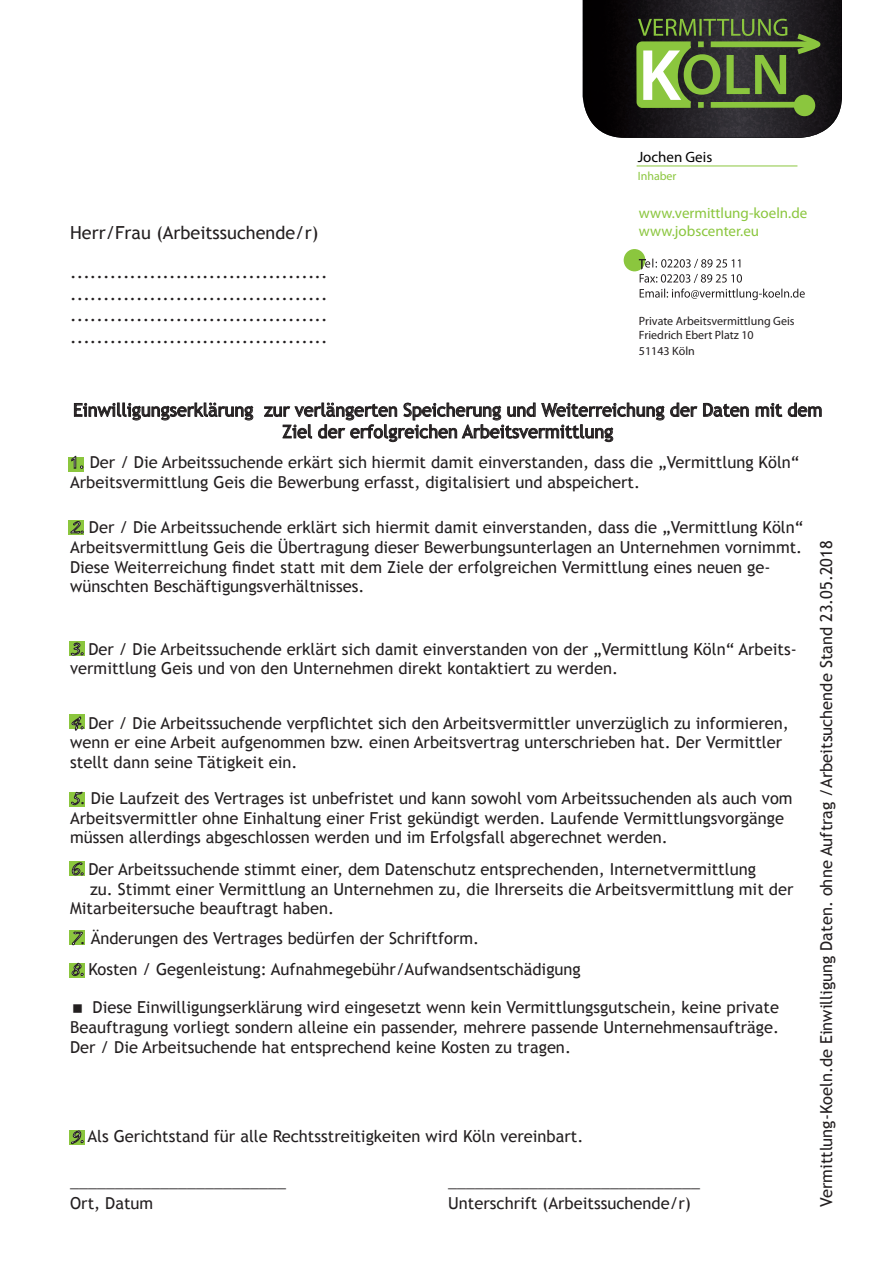
<style>
.page{position:relative;width:893px;height:1263px;background:#fff}
.page>*{position:absolute;margin:0;border:0;box-sizing:border-box;transform-origin:0 0}
.t1{font:18px/21.6px "Trebuchet MS";color:#231f20;text-align:center}
.t2{font:18px "Times";color:#231f20}
.t3{font:16.5px/19.8px "Trebuchet MS";color:#231f20}
.t4{font:15px/18px "Myriad Pro";color:#8bc63e}
.t5{font:15px "Myriad Pro";color:#000}
.t6{font:12px/14.4px "Myriad Pro";color:#231f20}
.t7{font:12px "Myriad Pro";color:#8bc63e}
.s1{color:#fff}
.s2{font-family:"Caflisch Script Pro";font-size:25.5px;color:#fff}
</style>
<div class="page">
<div style="left:68px;top:457px;width:16px;height:14px;background:#8bc63e"></div>
<div style="left:68px;top:520px;width:16px;height:14px;background:#8bc63e"></div>
<svg style="left:69px;top:641px;width:15px;height:15px"></svg>
<div style="left:69px;top:714px;width:15px;height:15px;background:#8bc63e"></div>
<div style="left:69px;top:792px;width:15px;height:14px;background:#8bc63e"></div>
<div style="left:69px;top:1130px;width:16px;height:14px;background:#8bc63e"></div>
<div style="left:69px;top:862px;width:16px;height:14px;background:#8bc63e"></div>
<svg style="left:69px;top:930px;width:16px;height:15px"></svg>
<svg style="left:69px;top:963px;width:16px;height:14px"></svg>
<svg style="left:74px;top:402px;width:180px;height:19px"></svg>
<svg style="left:755px;top:402px;width:67px;height:15px"></svg>
<svg style="left:264px;top:402px;width:485px;height:40px"></svg>
<svg style="left:71px;top:456px;width:12px;height:13px"></svg>
<svg style="left:70px;top:521px;width:13px;height:13px"></svg>
<svg style="left:71px;top:643px;width:12px;height:13px"></svg>
<svg style="left:72px;top:716px;width:11px;height:15px"></svg>
<svg style="left:71px;top:792px;width:11px;height:13px"></svg>
<svg style="left:583px;top:0;width:259px;height:138px;background:#3a432e"></svg>
<div style="left:624px;top:249px;width:21px;height:22px;background:#8bc63e;border-radius:50%"></div>
<svg style="left:639px;top:259px;width:166px;height:41px"></svg>
<hr style="left:637px;top:166px;width:160px;height:1px;background:#8bc63e">
<svg style="left:72px;top:862px;width:11px;height:14px"></svg>
<svg style="left:72px;top:932px;width:11px;height:13px"></svg>
<svg style="left:72px;top:963px;width:11px;height:13px"></svg>
<svg style="left:71px;top:1130px;width:12px;height:14px"></svg>
<p class="t1" style="left:70px;top:213px;width:259px;line-height:39.6px;text-align:left">Herr/Frau (Arbeitssuchende/r) .......................................</p>
<p class="t1" style="left:70px;top:283px;width:259px;text-align:justify">....................................... ....................................... .......................................</p>
<p class="t5" style="left:638px;top:148px;width:76px">Jochen Geis</p>
<p class="t7" style="left:638px;top:168px;width:40px">Inhaber</p>
<p class="t4" style="left:639px;top:204px;width:170px">www.vermittlung-koeln.de www.jobscenter.eu</p>
<p class="t6" style="left:639px;top:313px;width:157px">Private Arbeitsvermittlung Geis<br>Friedrich Ebert Platz 10</p>
<p class="t6" style="left:639px;top:344px;width:57px">51143 Köln</p>
<p class="t1" style="left:73px;top:399px;width:751px">Einwilligungserklärung zur verlängerten Speicherung und Weiterreichung der Daten mit dem<br>Ziel der erfolgreichen Arbeitsvermittlung</p>
<p class="t3" style="left:70px;top:453px;width:731px"><span class="s1">1.</span> Der / Die Arbeitssuchende erkärt sich hiermit damit einverstanden, dass die „Vermittlung Köln“<br>Arbeitsvermittlung Geis die Bewerbung erfasst, digitalisiert und abspeichert.</p>
<p class="t3" style="left:70px;top:517px;width:735px"><span class="s2">2.</span> Der / Die Arbeitssuchende erklärt sich hiermit damit einverstanden, dass die „Vermittlung Köln“ Arbeitsvermittlung Geis die Übertragung dieser Bewerbungsunterlagen an Unternehmen vornimmt.<br>Diese Weiterreichung findet statt mit dem Ziele der erfolgreichen Vermittlung eines neuen ge&shy;wünschten Beschäftigungsverhältnisses.</p>
<p class="t3" style="left:70px;top:639px;width:728px"><span class="s2">3.</span> Der / Die Arbeitssuchende erklärt sich damit einverstanden von der „Vermittlung Köln“ Arbeits&shy;vermittlung Geis und von den Unternehmen direkt kontaktiert zu werden.</p>
<p class="t3" style="left:70px;top:713px;width:720px"><span class="s2">4.</span> Der / Die Arbeitssuchende verpflichtet sich den Arbeitsvermittler unverzüglich zu informieren, wenn er eine Arbeit aufgenommen bzw. einen Arbeitsvertrag unterschrieben hat. Der Vermittler stellt dann seine Tätigkeit ein.</p>
<p class="t3" style="left:70px;top:788px;width:724px"><span class="s2">5</span>. Die Laufzeit des Vertrages ist unbefristet und kann sowohl vom Arbeitssuchenden als auch vom<br>Arbeitsvermittler ohne Einhaltung einer Frist gekündigt werden. Laufende Vermittlungsvorgänge müssen allerdings abgeschlossen werden und im Erfolgsfall abgerechnet werden.</p>
<p class="t3" style="left:70px;top:859px;width:687px"><span class="s2">6.</span> Der Arbeitssuchende stimmt einer, dem Datenschutz entsprechenden, Internetvermittlung</p>
<p class="t3" style="left:90px;top:879px;width:705px">zu. Stimmt einer Vermittlung an Unternehmen zu, die Ihrerseits die Arbeitsvermittlung mit der</p>
<p class="t3" style="left:70px;top:899px;width:265px">Mitarbeitersuche beauftragt haben.</p>
<p class="t3" style="left:70px;top:928px;width:411px"><span class="s2">7</span>. Änderungen des Vertrages bedürfen der Schriftform.</p>
<p class="t3" style="left:70px;top:960px;width:512px"><span class="s2">8.</span> Kosten / Gegenleistung: Aufnahmegebühr/Aufwandsentschädigung</p>
<p class="t3" style="left:70px;top:997px;width:711px;text-align:justify;text-indent:23px">Diese Einwilligungserklärung wird eingesetzt wenn kein Vermittlungsgutschein, keine private Beauftragung vorliegt sondern alleine ein passender, mehrere passende Unternehmensaufträge.<br>Der / Die Arbeitsuchende hat entsprechend keine Kosten zu tragen.</p>
<p class="t3" style="left:70px;top:1127px;width:515px"><span class="s2">9.</span> Als Gerichtstand für alle Rechtsstreitigkeiten wird Köln vereinbart.</p>
<p class="t2" style="left:70px;top:1164px;width:217px">________________________</p>
<p class="t2" style="left:448px;top:1164px;width:253px">____________________________</p>
<p class="t3" style="left:70px;top:1193px;width:85px">Ort, Datum</p>
<p class="t3" style="left:448px;top:1193px;width:244px">Unterschrift (Arbeitssuchende/r)</p>
<p class="t3" style="left:817px;top:1207px;width:668px;rotate:-90deg">Vermittlung-Koeln.de Einwilligung Daten. ohne Auftrag /Arbeitsuchende Stand 23.05.2018</p>
</div>
